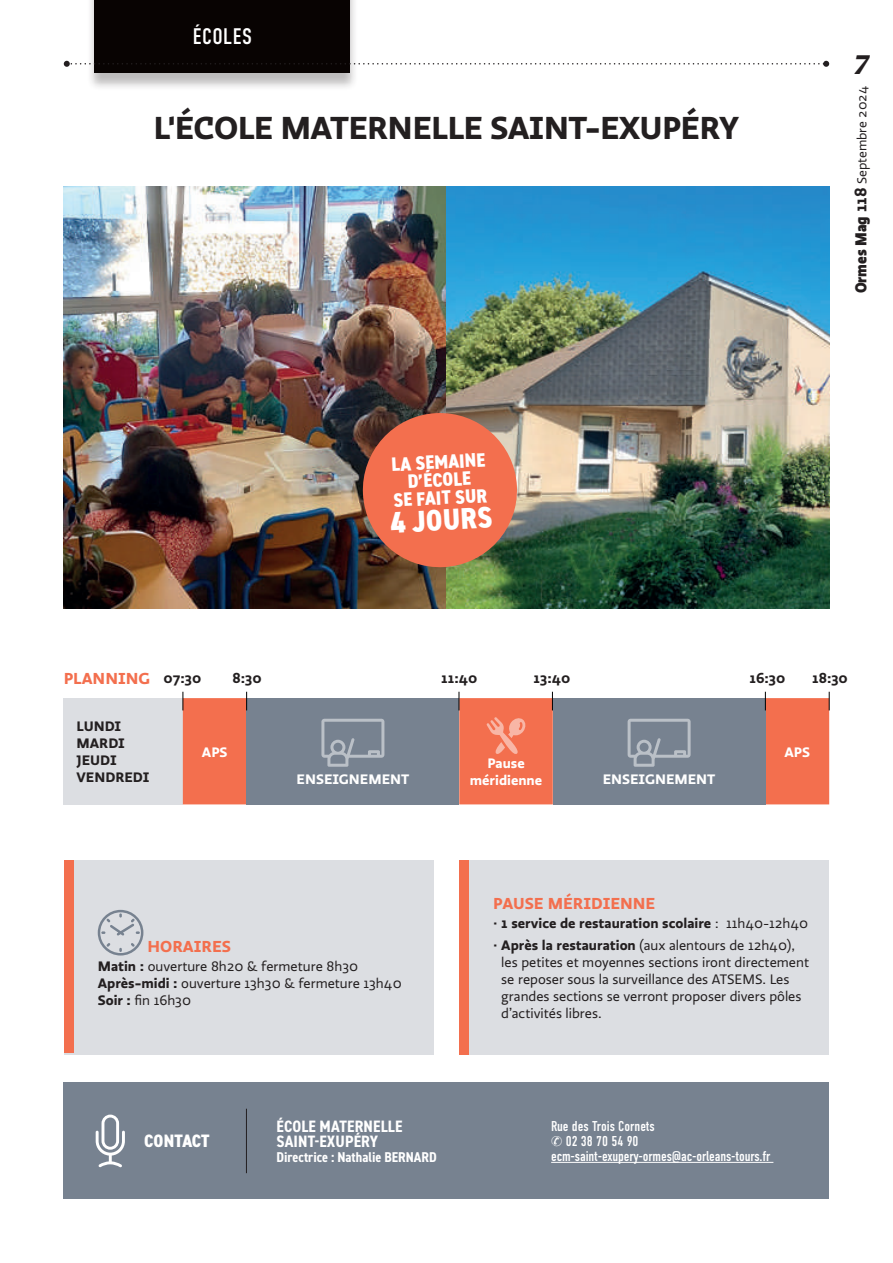
<style>
.page{position:relative;width:893px;height:1263px;background:#fff}
.page>*{position:absolute;margin:0;border:0;box-sizing:border-box;transform-origin:0 0}
.t1{font:700 33px "Ratio";letter-spacing:-.02em;color:#231f20}
.t2{font:800 condensed 30px "DIN2014";color:#fff}
.t3{font:italic 30px "Source Serif Variable";color:#231f20}
.t4{font:22.5px "DIN Condensed";letter-spacing:.02em;color:#fff}
.t5{font:800 condensed 19.5px/18px "DIN2014";color:#fff;text-align:center}
.t6{font:800 condensed 18px "DIN2014";letter-spacing:-.005em;color:#fff}
.t7{font:700 16.5px "Ratio";color:#f36f4e}
.t8{font:700 condensed 16.5px/15px "DIN2014";letter-spacing:.01em;color:#fff}
.t9{font:14.25px/17.1px "Ratio";color:#231f20}
.t10{font:700 14.25px/17.1px "Ratio";color:#231f20}
.t11{font:14.25px "DIN Condensed";letter-spacing:-.01em;color:#fff}
.t12{font:700 14.25px/17.1px "Ratio";color:#fff;text-align:center}
.t13{font:700 condensed 14.25px "DIN2014";color:#fff}
.t14{font:13.5px "Ratio";color:#231f20}
.s1{font-family:"Ratio Display";font-weight:800;font-size:16.5px}
.s2{font-weight:700;font-size:16.5px}
.s3{font-size:14.25px;color:#231f20}
.s4{font-weight:700}
.s5{font-weight:400}
</style>
<div class="page">
<img style="left:64px;top:186px;width:382px;height:422px">
<img style="left:446px;top:186px;width:383px;height:422px">
<div style="left:64px;top:860px;width:370px;height:194px;background:#dcdee2"></div>
<svg style="left:98px;top:910px;width:45px;height:45px"></svg>
<div style="left:64px;top:860px;width:9px;height:193px;background:#f36f4e"></div>
<div style="left:87px;top:0;width:271px;height:91px;background:#231f20;opacity:.3"></div>
<div style="left:95px;top:0;width:255px;height:72px;background:#080302"></div>
<div style="left:64px;top:698px;width:119px;height:106px;background:#dcdee2"></div>
<div style="left:183px;top:698px;width:646px;height:106px;background:#f36f4e"></div>
<div style="left:247px;top:698px;width:212px;height:106px;background:#778290"></div>
<div style="left:553px;top:698px;width:212px;height:106px;background:#778290"></div>
<svg style="left:321px;top:719px;width:63px;height:48px"></svg>
<svg style="left:486px;top:717px;width:40px;height:38px;background:#f4896e"></svg>
<svg style="left:628px;top:719px;width:63px;height:48px"></svg>
<svg style="left:246px;top:692px;width:1px;height:18px"></svg>
<svg style="left:459px;top:692px;width:1px;height:18px"></svg>
<svg style="left:552px;top:692px;width:1px;height:18px"></svg>
<svg style="left:765px;top:692px;width:1px;height:18px"></svg>
<svg style="left:829px;top:692px;width:1px;height:18px"></svg>
<svg style="left:183px;top:692px;width:1px;height:18px"></svg>
<svg style="left:361px;top:411px;width:158px;height:158px;background:#cd694c"></svg>
<div style="left:64px;top:1083px;width:765px;height:116px;background:#778290"></div>
<hr style="left:551px;top:1162px;width:222px;height:1px;background:#fff">
<svg style="left:64px;top:61px;width:765px;height:6px"></svg>
<div style="left:459px;top:860px;width:370px;height:194px;background:#dcdee2"></div>
<div style="left:459px;top:860px;width:10px;height:194px;background:#f36f4e"></div>
<hr style="left:246px;top:1109px;width:1px;height:64px;background:#231f20">
<svg style="left:96px;top:1114px;width:29px;height:53px"></svg>
<h3 class="t4" style="left:193px;top:24px;width:61px">ÉCOLES</h3>
<h1 class="t1" style="left:153px;top:107px;width:587px">L'ÉCOLE MATERNELLE SAINT-EXUPÉRY</h1>
<h3 class="t5" style="left:391px;top:455px;width:95px;rotate:-3deg">LA SEMAINE<br>D’ÉCOLE<br>SE FAIT SUR</h3>
<h2 class="t2" style="left:390px;top:502px;width:103px;rotate:-3deg">4 JOURS</h2>
<h2 class="t3" style="left:853px;top:44px;width:18px">7</h2>
<p class="t14" style="left:854px;top:293px;width:209px;rotate:-90deg"><span class="s1">Ormes Mag</span> <span class="s2">118</span> Septembre 2024</p>
<p class="t7" style="left:64px;top:668px;width:139px">PLANNING <span class="s3">07:30</span></p>
<p class="t10" style="left:233px;top:670px;width:31px">8:30</p>
<p class="t10" style="left:441px;top:670px;width:38px">11:40</p>
<p class="t10" style="left:534px;top:670px;width:38px">13:40</p>
<p class="t10" style="left:749px;top:670px;width:37px">16:30</p>
<p class="t10" style="left:812px;top:670px;width:37px">18:30</p>
<p class="t10" style="left:77px;top:717px;width:74px">LUNDI<br>MARDI<br>JEUDI<br>VENDREDI</p>
<p class="t12" style="left:202px;top:743px;width:27px">APS</p>
<p class="t12" style="left:297px;top:770px;width:114px">ENSEIGNEMENT</p>
<p class="t12" style="left:470px;top:755px;width:74px">Pause méridienne</p>
<p class="t12" style="left:603px;top:770px;width:114px">ENSEIGNEMENT</p>
<p class="t12" style="left:784px;top:743px;width:27px">APS</p>
<p class="t7" style="left:148px;top:936px;width:85px">HORAIRES</p>
<p class="t9" style="left:98px;top:958px;width:306px"><span class="s4">Matin :</span> ouverture 8h20 &amp; fermeture 8h30<br><span class="s4">Après-midi :</span> ouverture 13h30 &amp; fermeture 13h40<br><span class="s4">Soir :</span> fin 16h30</p>
<p class="t6" style="left:144px;top:1129px;width:67px">CONTACT</p>
<p class="t8" style="left:276px;top:1118px;width:127px">ÉCOLE MATERNELLE<br>SAINT-EXUPÉRY</p>
<p class="t13" style="left:276px;top:1147px;width:162px">Directrice : Nathalie BERNARD</p>
<p class="t7" style="left:493px;top:893px;width:164px">PAUSE MÉRIDIENNE</p>
<p class="t10" style="left:493px;top:915px;width:317px"><span class="s5">•</span> 1 service de restauration scolaire <span class="s5">: 11h40-12h40</span></p>
<p class="t9" style="left:501px;top:936px;width:309px;text-indent:-8px">• <span class="s4">Après la restauration</span> (aux alentours de 12h40), les petites et moyennes sections iront directement se reposer sous la surveillance des ATSEMS. Les grandes sections se verront proposer divers pôles d’activités libres.</p>
<p class="t11" style="left:551px;top:1118px;width:105px">Rue des Trois Cornets</p>
<p class="t11" style="left:566px;top:1133px;width:74px">02 38 70 54 90</p>
<p class="t11" style="left:551px;top:1148px;width:221px">ecm-saint-exupery-ormes@ac-orleans-tours.fr</p>
</div>
